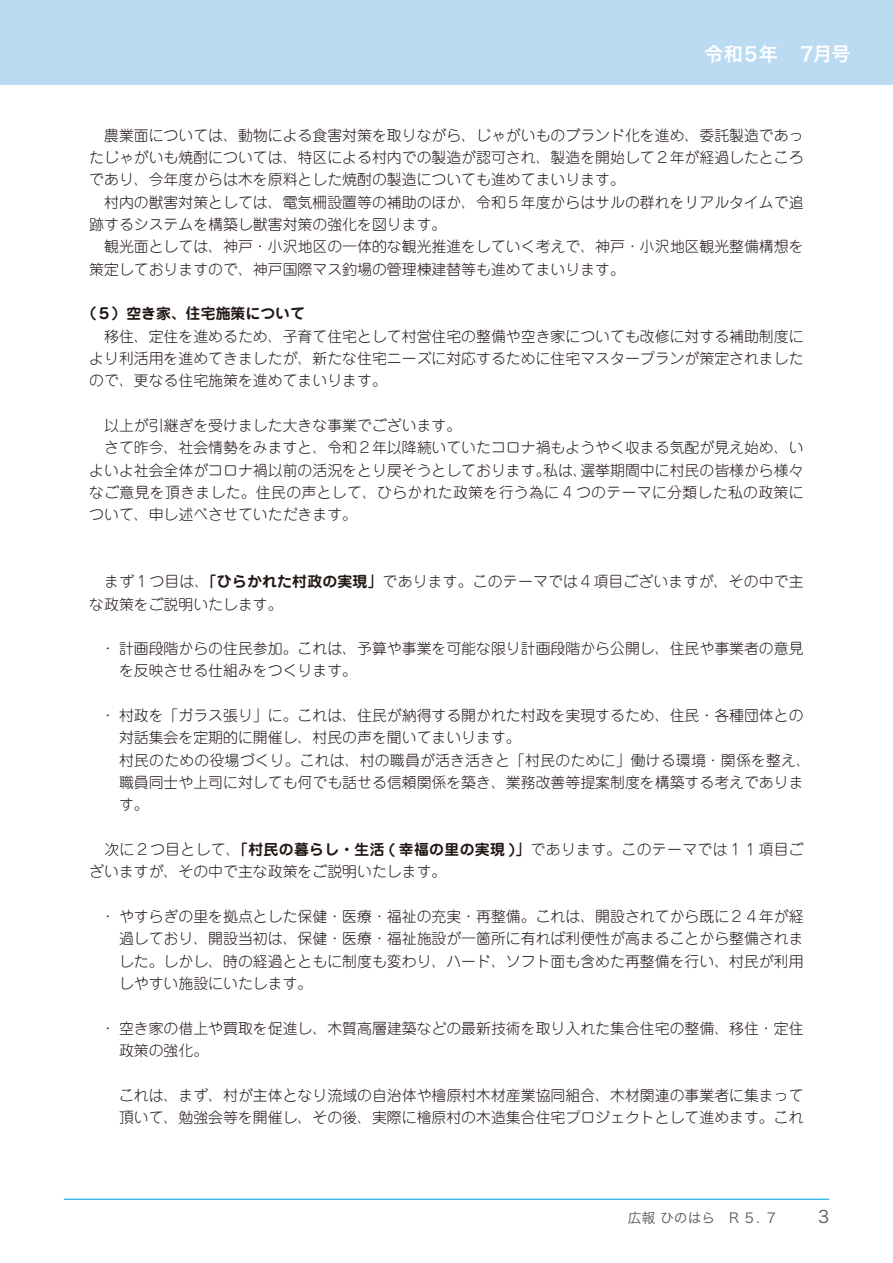
<style>
.page{position:relative;width:893px;height:1263px;background:#fff}
.page>*{position:absolute;margin:0;border:0;box-sizing:border-box;transform-origin:0 0}
.t1{font:19.2px "Hira Kaku Pro N W6";letter-spacing:-.08em;color:#fff}
.t2{font:16.95px "Hira Kaku Pro N W3";color:#595757}
.t3{font:300 14.85px/22.4px "Jun 101 Pro";color:#221815}
.t4{font:300 14.85px/22.4px "Jun 101 Pro";letter-spacing:.02em;color:#221815}
.t5{font:700 14.85px "Jun 501 Pro";color:#221815}
.t6{font:13.8px "Hira Kaku Pro N W3";color:#595757}
.s1{font-family:"Jun 501 Pro";font-weight:700}
</style>
<div class="page">
<hr style="left:64px;top:1199px;width:765px;height:1px;background:#00a3df">
<div style="left:0;top:0;width:893px;height:85px;background:#bbdbf3"></div>
<p class="t1" style="left:704px;top:37px;width:147px">令和５年　７月号</p>
<p class="t3" style="left:89px;top:122px;width:716px">　農業面については、動物による食害対策を取りながら、じゃがいものブランド化を進め、委託製造であったじゃがいも焼酎については、特区による村内での製造が認可され、製造を開始して２年が経過したところであり、今年度からは木を原料とした焼酎の製造についても進めてまいります。<br>　村内の獣害対策としては、電気柵設置等の補助のほか、令和５年度からはサルの群れをリアルタイムで追跡するシステムを構築し獣害対策の強化を図ります。<br>　観光面としては、神戸・小沢地区の一体的な観光推進をしていく考えで、神戸・小沢地区観光整備構想を策定しておりますので、神戸国際マス釣場の管理棟建替等も進めてまいります。</p>
<p class="t5" style="left:82px;top:302px;width:225px">（５）空き家、住宅施策について</p>
<p class="t3" style="left:89px;top:323px;width:716px;text-align:justify">　移住、定住を進めるため、子育て住宅として村営住宅の整備や空き家についても改修に対する補助制度により利活用を進めてきましたが、新たな住宅ニーズに対応するために住宅マスタープランが策定されましたので、更なる住宅施策を進めてまいります。</p>
<p class="t3" style="left:89px;top:412px;width:716px">　以上が引継ぎを受けました大きな事業でございます。<br>　さて昨今、社会情勢をみますと、令和２年以降続いていたコロナ禍もようやく収まる気配が見え始め、いよいよ社会全体がコロナ禍以前の活況をとり戻そうとしております。私は、選挙期間中に村民の皆様から様々なご意見を頂きました。住民の声として、ひらかれた政策を行う為に 4 つのテーマに分類した私の政策について、申し述べさせていただきます。</p>
<p class="t3" style="left:89px;top:569px;width:716px">　まず１つ目は、<span class="s1">「ひらかれた村政の実現」</span>であります。このテーマでは４項目ございますが、その中で主な政策をご説明いたします。</p>
<p class="t3" style="left:119px;top:636px;width:686px;text-indent:-19px">・ 計画段階からの住民参加。これは、予算や事業を可能な限り計画段階から公開し、住民や事業者の意見を反映させる仕組みをつくります。</p>
<p class="t3" style="left:100px;top:703px;width:705px">・ 村政を「ガラス張り」に。これは、住民が納得する開かれた村政を実現するため、住民・各種団体との</p>
<p class="t3" style="left:119px;top:725px;width:403px">対話集会を定期的に開催し、村民の声を聞いてまいります。</p>
<p class="t3" style="left:104px;top:747px;width:708px">　村民のための役場づくり。これは、村の職員が活き活きと「村民のために」働ける環境・関係を整え、</p>
<p class="t3" style="left:119px;top:770px;width:686px">職員同士や上司に対しても何でも話せる信頼関係を築き、業務改善等提案制度を構築する考えでありま</p>
<p class="t3" style="left:119px;top:792px;width:31px">す。</p>
<p class="t4" style="left:89px;top:836px;width:716px">　次に２つ目として、<span class="s1">「村民の暮らし・生活 ( 幸福の里の実現 )」</span>であります。このテーマでは１１項目ございますが、その中で主な政策をご説明いたします。</p>
<p class="t3" style="left:119px;top:903px;width:686px;text-align:justify;text-indent:-19px">・ やすらぎの里を拠点とした保健・医療・福祉の充実・再整備。これは、開設されてから既に２４年が経過しており、開設当初は、保健・医療・福祉施設が一箇所に有れば利便性が高まることから整備されました。しかし、時の経過とともに制度も変わり、ハード、ソフト面も含めた再整備を行い、村民が利用しやすい施設にいたします。</p>
<p class="t3" style="left:119px;top:1015px;width:686px;text-indent:-19px">・ 空き家の借上や買取を促進し、木質高層建築などの最新技術を取り入れた集合住宅の整備、移住・定住政策の強化。</p>
<p class="t3" style="left:104px;top:1082px;width:701px;text-align:right">　これは、まず、村が主体となり流域の自治体や檜原村木材産業協同組合、木材関連の事業者に集まって頂いて、勉強会等を開催し、その後、実際に檜原村の木造集合住宅プロジェクトとして進めます。これ</p>
<p class="t6" style="left:628px;top:1205px;width:152px">広報 ひのはら　R ５. ７</p>
<p class="t2" style="left:818px;top:1201px;width:13px">3</p>
</div>
